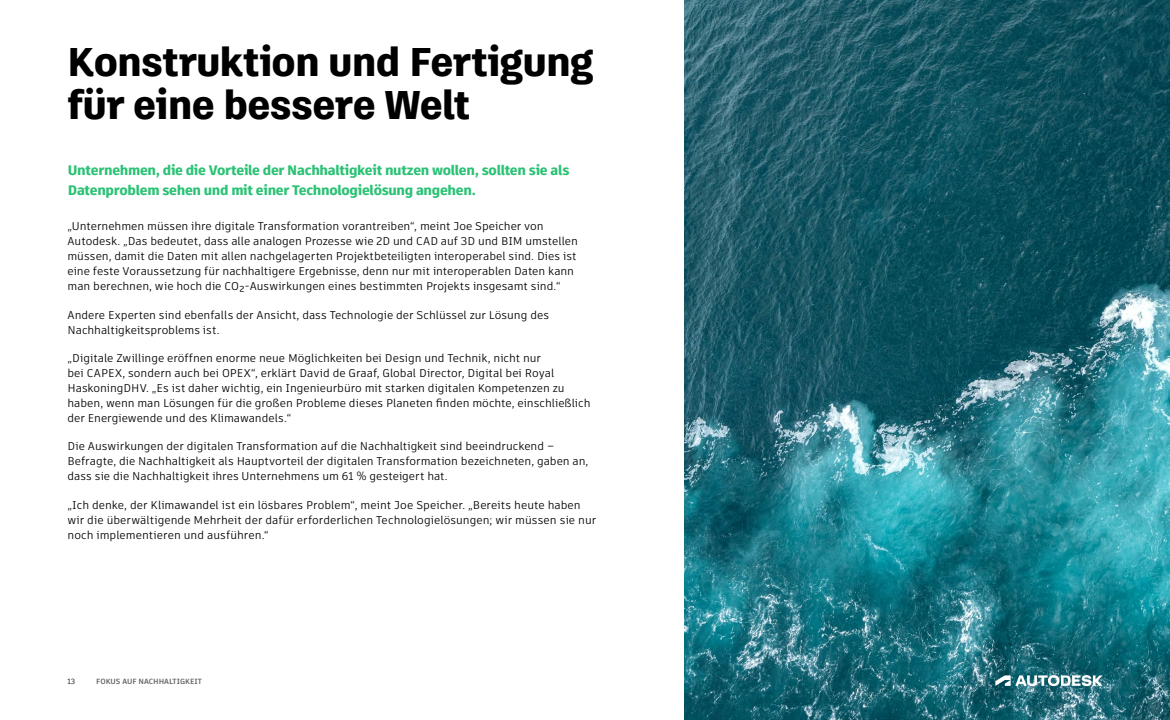
<style>
.page{position:relative;width:1170px;height:720px;background:#fff}
.page>*{position:absolute;margin:0;border:0;box-sizing:border-box;transform-origin:0 0}
.t1{font:800 40px/42.5px "Artifakt Legend";letter-spacing:-.015em;color:#000}
.t2{font:800 13.75px/20px "Artifakt Element";letter-spacing:-.02em;color:#2bc275}
.t3{font:11.25px/15px "Artifakt Element";color:#000}
.t4{font:700 7.5px "Artifakt Element";color:#5f6062}
.t5{font:7.5px "Artifakt Element";color:#000}
</style>
<div class="page">
<img style="left:684px;top:0;width:486px;height:720px">
<svg style="left:995px;top:675px;width:107px;height:11px"></svg>
<h1 class="t1" style="left:67px;top:41px;width:528px">Konstruktion und Fertigung für eine bessere Welt</h1>
<p class="t2" style="left:68px;top:160px;width:503px">Unternehmen, die die Vorteile der Nachhaltigkeit nutzen wollen, sollten sie als<br>Datenproblem sehen und mit einer Technologielösung angehen.</p>
<p class="t3" style="left:68px;top:219px;width:512px">„Unternehmen müssen ihre digitale Transformation vorantreiben“, meint Joe Speicher von Autodesk. „Das bedeutet, dass alle analogen Prozesse wie 2D und CAD auf 3D und BIM umstellen müssen, damit die Daten mit allen nachgelagerten Projektbeteiligten interoperabel sind. Dies ist eine feste Voraussetzung für nachhaltigere Ergebnisse, denn nur mit interoperablen Daten kann man berechnen, wie hoch die CO₂-Auswirkungen eines bestimmten Projekts insgesamt sind.“</p>
<p class="t3" style="left:68px;top:307px;width:483px">Andere Experten sind ebenfalls der Ansicht, dass Technologie der Schlüssel zur Lösung des<br>Nachhaltigkeitsproblems ist.</p>
<p class="t3" style="left:68px;top:351px;width:525px">„Digitale Zwillinge eröffnen enorme neue Möglichkeiten bei Design und Technik, nicht nur<br>bei CAPEX, sondern auch bei OPEX“, erklärt David de Graaf, Global Director, Digital bei Royal HaskoningDHV. „Es ist daher wichtig, ein Ingenieurbüro mit starken digitalen Kompetenzen zu haben, wenn man Lösungen für die großen Probleme dieses Planeten finden möchte, einschließlich der Energiewende und des Klimawandels.“</p>
<p class="t3" style="left:68px;top:439px;width:523px">Die Auswirkungen der digitalen Transformation auf die Nachhaltigkeit sind beeindruckend –<br>Befragte, die Nachhaltigkeit als Hauptvorteil der digitalen Transformation bezeichneten, gaben an, dass sie die Nachhaltigkeit ihres Unternehmens um 61 % gesteigert hat.</p>
<p class="t3" style="left:68px;top:497px;width:530px">„Ich denke, der Klimawandel ist ein lösbares Problem“, meint Joe Speicher. „Bereits heute haben wir die überwältigende Mehrheit der dafür erforderlichen Technologielösungen; wir müssen sie nur noch implementieren und ausführen.“</p>
<p class="t5" style="left:68px;top:676px;width:9px">13</p>
<p class="t4" style="left:96px;top:676px;width:107px">FOKUS AUF NACHHALTIGKEIT</p>
</div>
